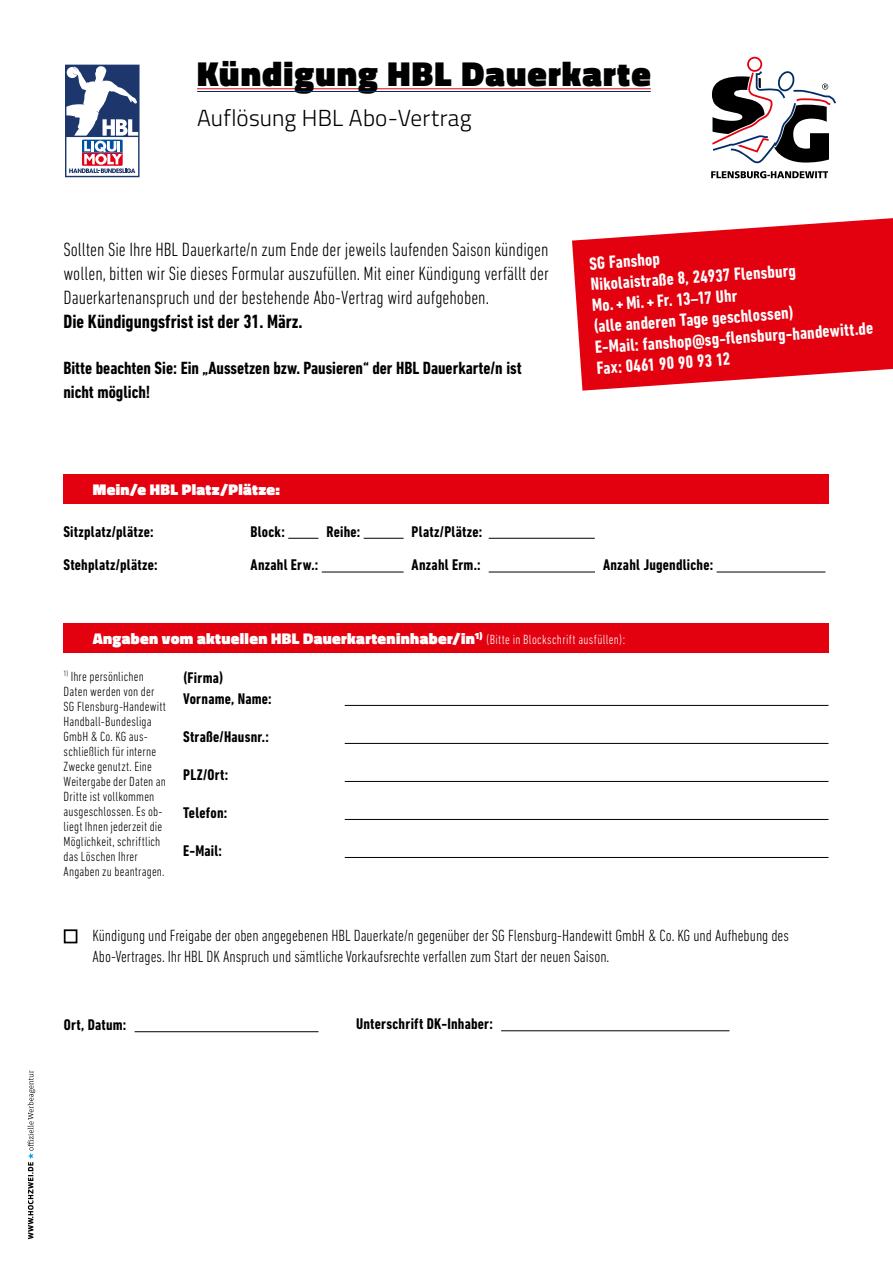
<style>
.page{position:relative;width:893px;height:1263px;background:#fff}
.page>*{position:absolute;margin:0;border:0;box-sizing:border-box;transform-origin:0 0}
.t1{font:900 35.1px "Titillium Web";letter-spacing:.03em;color:#000}
.t2{font:300 23.25px "Titillium Web";letter-spacing:.005em;color:#000}
.t3{font:300 condensed 19.5px/24.2px "DIN Next LT Pro";color:#000;text-align:justify}
.t4{font:700 condensed 19.5px "DIN Next LT Pro";color:#000}
.t5{font:700 condensed 18px/21px "DIN Next LT Pro";color:#fff}
.t6{font:700 condensed 18px/24px "DIN Next LT Pro";color:#000}
.t7{font:300 condensed 16.5px/21px "DIN Next LT Pro";color:#000}
.t8{font:700 condensed 15.75px/21px "DIN Next LT Pro";letter-spacing:.015em;color:#000}
.t9{font:900 15.75px "Titillium Web";letter-spacing:.02em;color:#fff}
.t10{font:300 condensed 13.5px/15px "DIN Next LT Pro";letter-spacing:.01em;color:#000}
.s1{font-family:"DIN Next LT Pro";font-weight:300;font-stretch:condensed;font-size:13.5px}
</style>
<div class="page">
<svg style="left:712px;top:56px;width:124px;height:108px"></svg>
<svg style="left:711px;top:171px;width:117px;height:7px"></svg>
<svg style="left:65px;top:65px;width:75px;height:112px"></svg>
<hr style="left:197px;top:88px;width:454px;height:1px;background:#e3000f">
<hr style="left:197px;top:91px;width:454px;height:1px;background:#002d66">
<div style="left:63px;top:623px;width:766px;height:30px;background:#e3000f"></div>
<div style="left:63px;top:474px;width:766px;height:30px;background:#e3000f"></div>
<hr style="left:345px;top:705px;width:483px;height:1px;background:#000">
<hr style="left:345px;top:743px;width:483px;height:1px;background:#000">
<hr style="left:345px;top:781px;width:483px;height:1px;background:#000">
<hr style="left:345px;top:819px;width:483px;height:1px;background:#000">
<hr style="left:345px;top:857px;width:483px;height:1px;background:#000">
<svg style="left:28px;top:1070px;width:7px;height:169px"></svg>
<hr style="left:288px;top:538px;width:30px;height:1px;background:#000">
<hr style="left:364px;top:538px;width:40px;height:1px;background:#000">
<hr style="left:489px;top:538px;width:106px;height:1px;background:#000">
<hr style="left:322px;top:572px;width:82px;height:1px;background:#000">
<hr style="left:489px;top:572px;width:106px;height:1px;background:#000">
<hr style="left:717px;top:572px;width:108px;height:1px;background:#000">
<hr style="left:135px;top:1031px;width:183px;height:1px;background:#000">
<hr style="left:501px;top:1030px;width:228px;height:1px;background:#000">
<svg style="left:572px;top:218px;width:321px;height:173px;background:#e62431"></svg>
<div style="left:64px;top:929px;width:13px;height:14px;border:2px solid #000"></div>
<h1 class="t1" style="left:197px;top:48px;width:455px">Kündigung HBL Dauerkarte</h1>
<h2 class="t2" style="left:197px;top:101px;width:276px">Auflösung HBL Abo-Vertrag</h2>
<p class="t3" style="left:63px;top:237px;width:487px">Sollten Sie Ihre HBL Dauerkarte/n zum Ende der jeweils laufenden Saison kündigen wollen, bitten wir Sie dieses Formular auszufüllen. Mit einer Kündigung verfällt der Dauerkartenanspruch und der bestehende Abo-Vertrag wird aufgehoben.</p>
<h3 class="t4" style="left:63px;top:310px;width:241px">Die Kündigungsfrist ist der 31. März.</h3>
<h3 class="t6" style="left:63px;top:355px;width:460px">Bitte beachten Sie: Ein „Aussetzen bzw. Pausieren“ der HBL Dauerkarte/n ist nicht möglich!</h3>
<p class="t9" style="left:93px;top:477px;width:189px">Mein/e HBL Platz/Plätze:</p>
<h3 class="t5" style="left:589px;top:253px;width:280px;rotate:-4deg">SG Fanshop<br>Nikolaistraße 8, 24937 Flensburg<br>Mo. + Mi. + Fr. 13–17 Uhr<br>(alle anderen Tage geschlossen)<br>E-Mail: fanshop@sg-fl ensburg-handewitt.de<br>Fax: 0461 90 90 93 12</h3>
<p class="t8" style="left:63px;top:521px;width:92px">Sitzplatz/plätze:</p>
<p class="t8" style="left:251px;top:521px;width:36px">Block:</p>
<p class="t8" style="left:326px;top:521px;width:35px">Reihe:</p>
<p class="t8" style="left:412px;top:521px;width:72px">Platz/Plätze:</p>
<p class="t8" style="left:63px;top:555px;width:96px">Stehplatz/plätze:</p>
<p class="t8" style="left:251px;top:555px;width:69px">Anzahl Erw.:</p>
<p class="t8" style="left:412px;top:555px;width:71px">Anzahl Erm.:</p>
<p class="t8" style="left:603px;top:555px;width:112px">Anzahl Jugendliche:</p>
<p class="t9" style="left:93px;top:627px;width:534px">Angaben vom aktuellen HBL Dauerkarteninhaber/in<sup>1)</sup> <span class="s1">(Bitte in Blockschrift ausfüllen):</span></p>
<p class="t10" style="left:64px;top:669px;width:104px"><sup>1)</sup> Ihre persönlichen<br>Daten werden von der<br>SG Flensburg-Handewitt<br>Handball-Bundesliga<br>GmbH &amp; Co. KG aus&shy;schließlich für interne<br>Zwecke genutzt. Eine<br>Weitergabe der Daten an<br>Dritte ist vollkommen ausgeschlossen. Es ob&shy;liegt Ihnen jederzeit die<br>Möglichkeit, schriftlich das Löschen Ihrer<br>Angaben zu beantragen.</p>
<p class="t8" style="left:183px;top:667px;width:90px">(Firma)<br>Vorname, Name:</p>
<p class="t8" style="left:183px;top:726px;width:87px">Straße/Hausnr.:</p>
<p class="t8" style="left:183px;top:764px;width:47px">PLZ/Ort:</p>
<p class="t8" style="left:183px;top:802px;width:46px">Telefon:</p>
<p class="t8" style="left:183px;top:840px;width:40px">E-Mail:</p>
<p class="t7" style="left:92px;top:925px;width:698px">Kündigung und Freigabe der oben angegebenen HBL Dauerkate/n gegenüber der SG Flensburg-Handewitt GmbH &amp; Co. KG und Aufhebung des<br>Abo-Vertrages. Ihr HBL DK Anspruch und sämtliche Vorkaufsrechte verfallen zum Start der neuen Saison.</p>
<p class="t8" style="left:64px;top:1014px;width:64px">Ort, Datum:</p>
<p class="t8" style="left:356px;top:1013px;width:138px">Unterschrift DK-Inhaber:</p>
</div>
